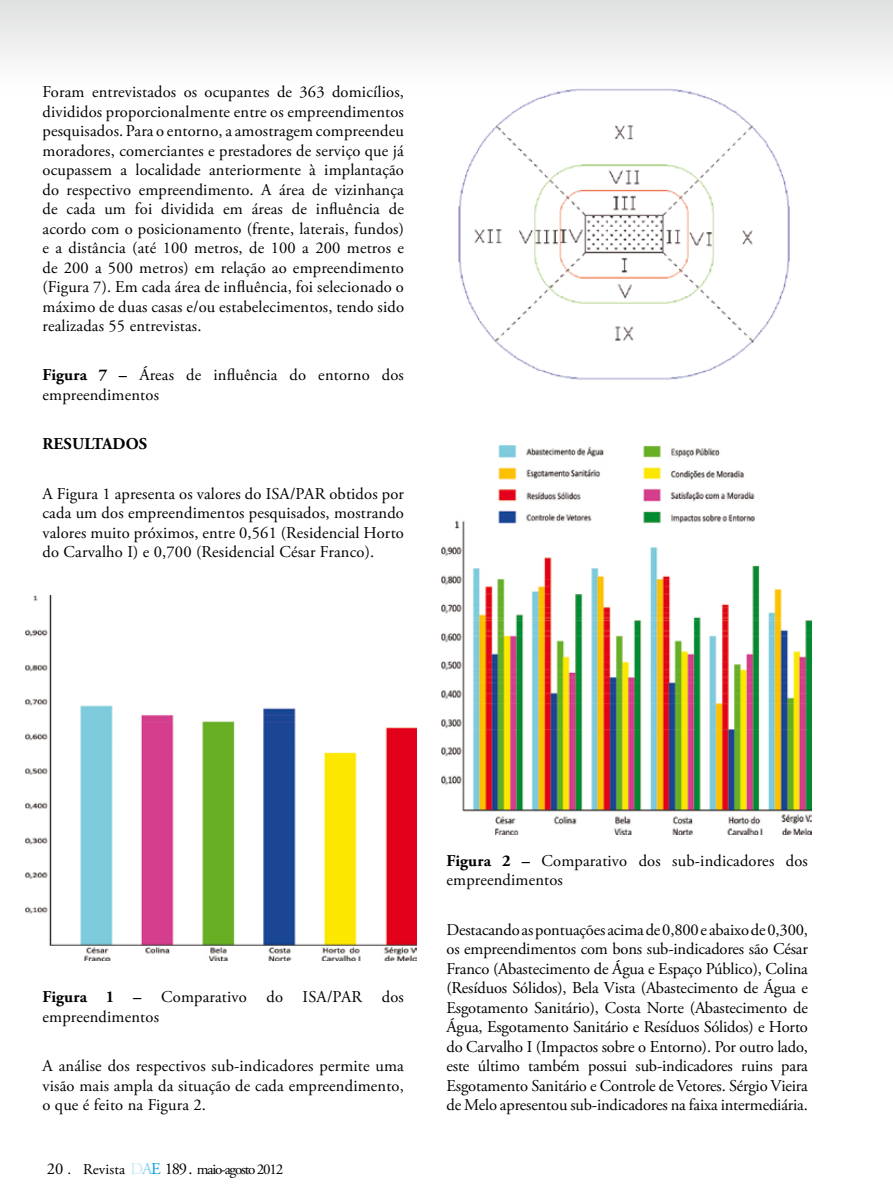
<style>
.page{position:relative;width:893px;height:1191px;background:#fff}
.page>*{position:absolute;margin:0;border:0;box-sizing:border-box;transform-origin:0 0}
.t1{font:16.5px/19.5px "Adobe Garamond Pro";letter-spacing:.01em;color:#000;text-align:justify}
.t2{font:700 16.5px "Adobe Garamond Pro";letter-spacing:.01em;color:#000}
.t3{font:15px "Adobe Garamond Pro";letter-spacing:-.08em;color:#000}
.s1{font-weight:700}
.s2{font-size:16.5px}
.s3{font-size:16.5px;color:#c9e9f8}
.s4{font-size:16.5px;color:#84d0f0}
.s5{font-size:16.5px;color:#009ee0}
</style>
<div class="page">
<img style="left:458px;top:97px;width:332px;height:283px">
<img style="left:25px;top:596px;width:391px;height:364px">
<img style="left:441px;top:445px;width:370px;height:389px">
<div style="left:0;top:0;width:893px;height:97px;background:linear-gradient(to bottom,#e0e0e1,#fff)"></div>
<p class="t1" style="left:43px;top:83px;width:363px">Foram entrevistados os ocupantes de 363 domicílios, divididos proporcionalmente entre os empreendimentos pesquisados. Para o entorno, a amostragem compreendeu moradores, comerciantes e prestadores de serviço que já ocupassem a localidade anteriormente à implantação do respectivo empreendimento. A área de vizinhança de cada um foi dividida em áreas de influência de acordo com o posicionamento (frente, laterais, fundos) e a distância (até 100 metros, de 100 a 200 metros e de 200 a 500 metros) em relação ao empreendimento (Figura 7). Em cada área de influência, foi selecionado o máximo de duas casas e/ou estabelecimentos, tendo sido realizadas 55 entrevistas.</p>
<p class="t1" style="left:43px;top:366px;width:363px"><span class="s1">Figura 7 –</span> Áreas de influência do entorno dos empreendimentos</p>
<p class="t2" style="left:43px;top:434px;width:106px">RESULTADOS</p>
<p class="t1" style="left:43px;top:484px;width:363px">A Figura 1 apresenta os valores do ISA/PAR obtidos por cada um dos empreendimentos pesquisados, mostrando valores muito próximos, entre 0,561 (Residencial Horto do Carvalho I) e 0,700 (Residencial César Franco).</p>
<p class="t1" style="left:43px;top:987px;width:363px"><span class="s1">Figura 1 –</span> Comparativo do ISA/PAR dos empreendimentos</p>
<p class="t1" style="left:43px;top:1056px;width:363px">A análise dos respectivos sub-indicadores permite uma visão mais ampla da situação de cada empreendimento, o que é feito na Figura 2.</p>
<p class="t3" style="left:47px;top:1160px;width:238px"><span class="s2">20</span> . Revista <span class="s3">D</span><span class="s4">A</span><span class="s5">E</span> <span class="s2">189 .</span> maio-agosto 2012</p>
<p class="t1" style="left:446px;top:851px;width:363px"><span class="s1">Figura 2 –</span> Comparativo dos sub-indicadores dos empreendimentos</p>
<p class="t1" style="left:446px;top:920px;width:363px">Destacando as pontuações acima de 0,800 e abaixo de 0,300, os empreendimentos com bons sub-indicadores são César Franco (Abastecimento de Água e Espaço Público), Colina (Resíduos Sólidos), Bela Vista (Abastecimento de Água e Esgotamento Sanitário), Costa Norte (Abastecimento de Água, Esgotamento Sanitário e Resíduos Sólidos) e Horto do Carvalho I (Impactos sobre o Entorno). Por outro lado, este último também possui sub-indicadores ruins para Esgotamento Sanitário e Controle de Vetores. Sérgio Vieira de Melo apresentou sub-indicadores na faixa intermediária.</p>
</div>
